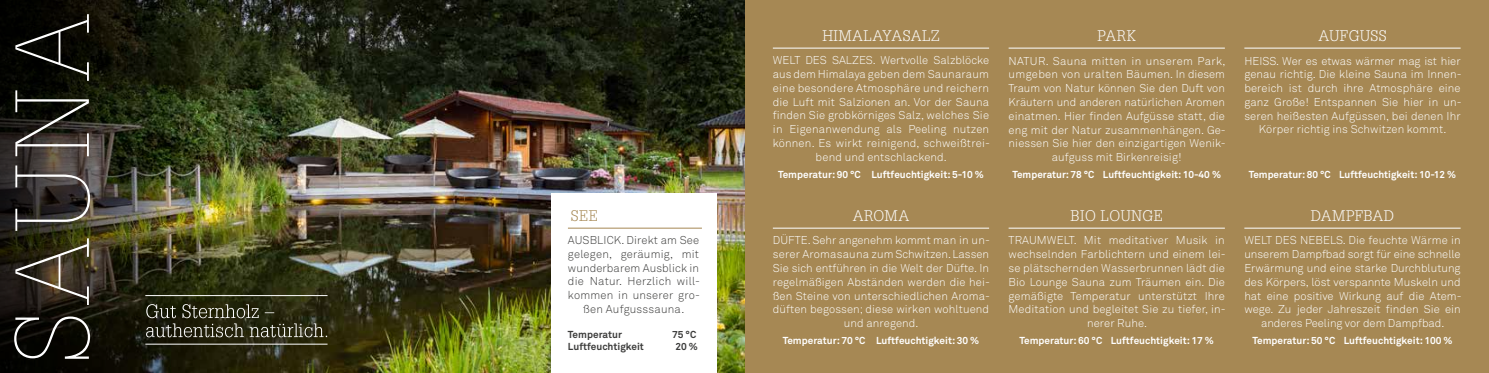
<style>
.page{position:relative;width:1489px;height:373px;background:#fff}
.page>*{position:absolute;margin:0;border:0;box-sizing:border-box;transform-origin:0 0}
.t1{font:300 15px "Glypha";letter-spacing:.03em;color:#fff}
.t2{font:300 15px "Glypha";color:#a68854}
.t3{font:300 11.25px/13.8px "Akkurat";letter-spacing:.01em;color:#fff;text-align:center}
.t4{font:300 11.25px/13.8px "Akkurat";letter-spacing:.015em;color:#3b3b3a;text-align:center}
.t5{font:700 10px "Akkurat";color:#fff}
.t6{font:700 10px "Akkurat";color:#3b3b3a}
</style>
<div class="page">
<div style="left:744px;top:0;width:744px;height:372px;background:#a68854"></div>
<img style="left:215px;top:0;width:529px;height:372px">
<img style="left:0;top:0;width:215px;height:372px">
<div style="left:551px;top:193px;width:165px;height:179px;background:#fff"></div>
<svg style="left:14px;top:14px;width:76px;height:344px;background:#35322b"></svg>
<hr style="left:772px;top:48px;width:217px;height:1px;background:#fff">
<hr style="left:772px;top:227px;width:217px;height:1px;background:#fff">
<hr style="left:568px;top:227px;width:134px;height:1px;background:#a68854">
<hr style="left:1008px;top:48px;width:216px;height:1px;background:#fff">
<hr style="left:1008px;top:227px;width:216px;height:1px;background:#fff">
<hr style="left:1244px;top:48px;width:216px;height:1px;background:#fff">
<hr style="left:1244px;top:227px;width:216px;height:1px;background:#fff">
<hr style="left:145px;top:295px;width:182px;height:1px;background:#fff">
<hr style="left:145px;top:343px;width:182px;height:1px;background:#fff">
<svg style="left:146px;top:323px;width:181px;height:14px;background:#4c4b3a"></svg>
<svg style="left:146px;top:303px;width:128px;height:14px;background:#40412d"></svg>
<h1 class="t2" style="left:570px;top:206px;width:29px">SEE</h1>
<p class="t4" style="left:568px;top:233px;width:134px">AUSBLICK. Direkt am See gelegen, geräumig, mit wunderbarem Ausblick in die Natur. Herzlich will&shy;kommen in unserer gro&shy;ßen Aufgusssauna.</p>
<p class="t6" style="left:568px;top:327px;width:55px">Temperatur</p>
<p class="t6" style="left:672px;top:327px;width:26px">75 °C</p>
<p class="t6" style="left:568px;top:339px;width:77px">Luftfeuchtigkeit</p>
<p class="t6" style="left:675px;top:339px;width:24px">20 %</p>
<h1 class="t1" style="left:822px;top:27px;width:119px">HIMALAYASALZ</h1>
<p class="t3" style="left:772px;top:53px;width:219px">WELT DES SALZES. Wertvolle Salzblöcke aus dem Himalaya geben dem Saunaraum eine besondere Atmosphäre und reichern die Luft mit Salzionen an. Vor der Sauna finden Sie grobkörniges Salz, welches Sie in Eigenanwendung als Peeling nutzen können. Es wirkt reinigend, schweißtrei&shy;bend und entschlackend.</p>
<p class="t5" style="left:778px;top:168px;width:207px">Temperatur: 90 °C Luftfeuchtigkeit: 5-10 %</p>
<h1 class="t1" style="left:852px;top:206px;width:58px">AROMA</h1>
<p class="t3" style="left:772px;top:233px;width:219px">DÜFTE. Sehr angenehm kommt man in un&shy;serer Aromasauna zum Schwitzen. Lassen Sie sich entführen in die Welt der Düfte. In regelmäßigen Abständen werden die hei&shy;ßen Steine von unterschiedlichen Aroma&shy;düften begossen; diese wirken wohltuend und anregend.</p>
<p class="t5" style="left:782px;top:334px;width:198px">Temperatur: 70 °C Luftfeuchtigkeit: 30 %</p>
<h1 class="t1" style="left:1097px;top:27px;width:40px">PARK</h1>
<p class="t3" style="left:1008px;top:54px;width:219px">NATUR. Sauna mitten in unserem Park, umgeben von uralten Bäumen. In diesem Traum von Natur können Sie den Duft von Kräutern und anderen natürlichen Aromen einatmen. Hier finden Aufgüsse statt, die eng mit der Natur zusammenhängen. Ge&shy;niessen Sie hier den einzigartigen Wenik&shy;aufguss mit Birkenreisig!</p>
<p class="t5" style="left:1012px;top:168px;width:210px">Temperatur: 78 °C Luftfeuchtigkeit: 10-40 %</p>
<h1 class="t1" style="left:1070px;top:206px;width:94px">BIO LOUNGE</h1>
<p class="t3" style="left:1008px;top:233px;width:219px">TRAUMWELT. Mit meditativer Musik in wechselnden Farblichtern und einem lei&shy;se plätschernden Wasserbrunnen lädt die Bio Lounge Sauna zum Träumen ein. Die gemäßigte Temperatur unterstützt Ihre Meditation und begleitet Sie zu tiefer, in&shy;nerer Ruhe.</p>
<p class="t5" style="left:1019px;top:334px;width:196px">Temperatur: 60 °C Luftfeuchtigkeit: 17 %</p>
<h1 class="t1" style="left:1318px;top:27px;width:70px">AUFGUSS</h1>
<p class="t3" style="left:1244px;top:54px;width:219px">HEISS. Wer es etwas wärmer mag ist hier genau richtig. Die kleine Sauna im Innen&shy;bereich ist durch ihre Atmosphäre eine ganz Große! Entspannen Sie hier in un&shy;seren heißesten Aufgüssen, bei denen Ihr Körper richtig ins Schwitzen kommt.</p>
<p class="t5" style="left:1248px;top:168px;width:209px">Temperatur: 80 °C Luftfeuchtigkeit: 10-12 %</p>
<h1 class="t1" style="left:1310px;top:206px;width:85px">DAMPFBAD</h1>
<p class="t3" style="left:1244px;top:233px;width:218px">WELT DES NEBELS. Die feuchte Wärme in unserem Dampfbad sorgt für eine schnelle Erwärmung und eine starke Durchblutung des Körpers, löst verspannte Muskeln und hat eine positive Wirkung auf die Atem&shy;wege. Zu jeder Jahreszeit finden Sie ein anderes Peeling vor dem Dampfbad.</p>
<p class="t5" style="left:1252px;top:334px;width:202px">Temperatur: 50 °C Luftfeuchtigkeit: 100 %</p>
</div>
